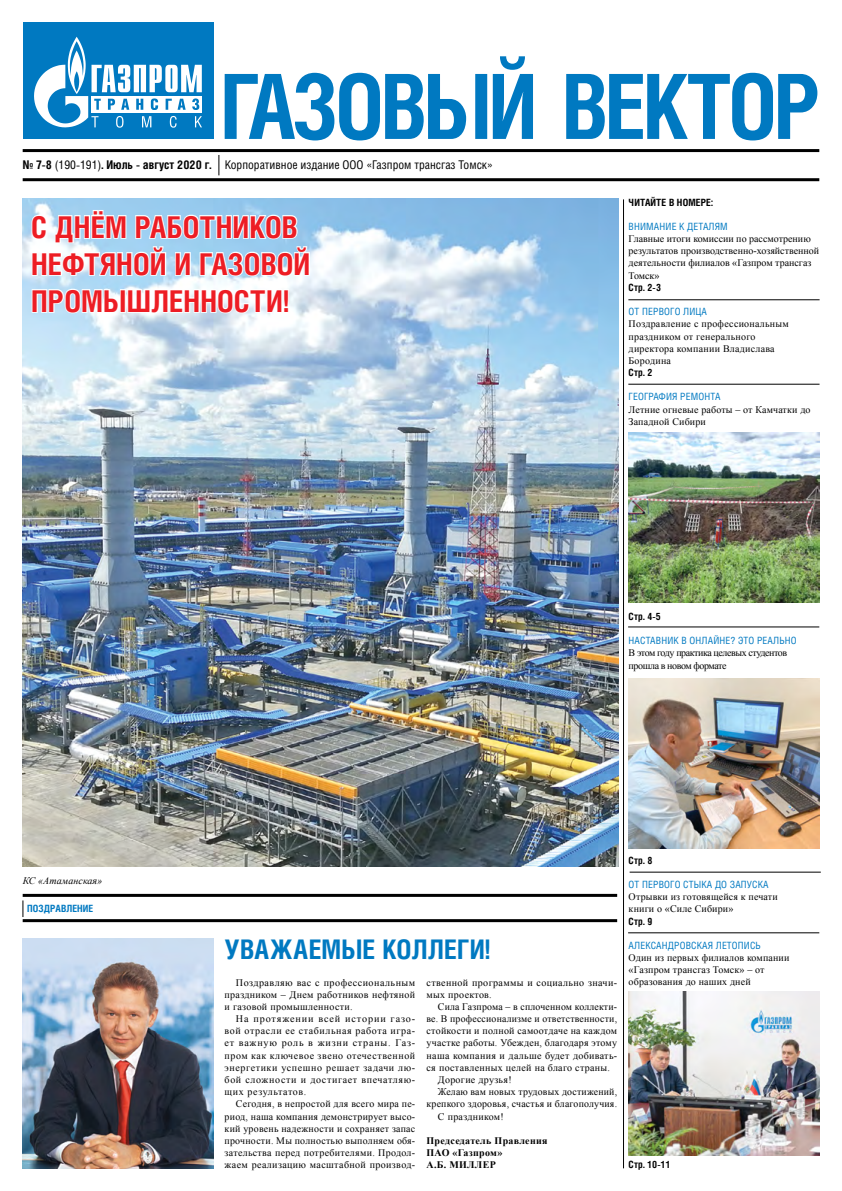
<style>
.page{position:relative;width:842px;height:1191px;background:#fff}
.page>*{position:absolute;margin:0;border:0;box-sizing:border-box;transform-origin:0 0}
.t1{font:700 30px/37px "Helios Cond";letter-spacing:.005em;color:#ed1d24}
.t2{font:700 27px "Helios Cond";letter-spacing:.01em;color:#0079c1}
.t3{font:12px "Helios Cond C";color:#000}
.t4{font:10px/12.2px "Times New Roman";letter-spacing:.02em;color:#000}
.t5{font:10px "Helios Cond C";letter-spacing:.015em;color:#0079c1}
.t6{font:10px/12.2px "Times New Roman";color:#000}
.t7{font:700 10px "Helios Cond C";letter-spacing:.015em;color:#000}
.t8{font:10px/12.2px "Times New Roman";letter-spacing:-.04em;color:#000}
.t9{font:700 10px/12.2px "Times New Roman";letter-spacing:.03em;color:#000}
.t10{font:italic 10px "Times New Roman";letter-spacing:.005em;color:#000}
.t11{font:700 10px "Helios Cond C";letter-spacing:.01em;color:#0079c1}
.s1{font-weight:700}
</style>
<div class="page">
<hr style="left:23px;top:149px;width:796px;height:3px;background:#000">
<hr style="left:23px;top:178px;width:796px;height:3px;background:#000">
<svg style="left:219px;top:155px;width:1px;height:20px"></svg>
<div style="left:23px;top:23px;width:190px;height:116px;background:#0079c1"></div>
<svg style="left:34px;top:37px;width:168px;height:91px"></svg>
<svg style="left:225px;top:73px;width:262px;height:67px"></svg>
<svg style="left:493px;top:56px;width:40px;height:83px"></svg>
<svg style="left:566px;top:73px;width:251px;height:67px"></svg>
<hr style="left:623px;top:199px;width:1px;height:969px;background:#000">
<hr style="left:628px;top:299px;width:191px;height:1px;background:#000">
<hr style="left:628px;top:579px;width:191px;height:1px;background:#000">
<hr style="left:628px;top:384px;width:191px;height:1px;background:#000">
<hr style="left:628px;top:519px;width:191px;height:1px;background:#000">
<hr style="left:630px;top:872px;width:191px;height:1px;background:#000">
<hr style="left:628px;top:626px;width:191px;height:1px;background:#000">
<hr style="left:628px;top:932px;width:191px;height:1px;background:#000">
<img style="left:629px;top:432px;width:190px;height:170px">
<img style="left:629px;top:678px;width:190px;height:170px">
<img style="left:629px;top:991px;width:190px;height:164px">
<hr style="left:23px;top:919px;width:594px;height:3px;background:#000">
<hr style="left:23px;top:894px;width:594px;height:3px;background:#000">
<img style="left:23px;top:199px;width:595px;height:667px">
<svg style="left:31px;top:199px;width:280px;height:118px"></svg>
<svg style="left:23px;top:900px;width:1px;height:17px"></svg>
<img style="left:23px;top:938px;width:190px;height:230px">
<p class="t3" style="left:23px;top:157px;width:472px"><span class="s1">№ 7-8</span> (190-191)<span class="s1">. Июль - август 2020 г.</span> Корпоративное издание ООО «Газпром трансгаз Томск»</p>
<h1 class="t1" style="left:31px;top:208px;width:281px">С днём работников нефтяной и газовой промышленности!</h1>
<p class="t7" style="left:629px;top:196px;width:86px">Читайте в номере:</p>
<p class="t5" style="left:629px;top:220px;width:101px">Внимание к деталям</p>
<p class="t6" style="left:629px;top:232px;width:192px">Главные итоги комиссии по рассмотрению результатов производственно-хозяйственной деятельности филиалов «Газпром трансгаз Томск»</p>
<p class="t7" style="left:629px;top:281px;width:34px">Стр. 2-3</p>
<p class="t5" style="left:629px;top:306px;width:80px">От первого лица</p>
<p class="t4" style="left:629px;top:318px;width:162px">Поздравление с профессиональным праздником от генерального директора компании Владислава<br>Бородина</p>
<p class="t7" style="left:629px;top:366px;width:25px">Стр. 2</p>
<p class="t5" style="left:629px;top:391px;width:93px">География ремонта</p>
<p class="t4" style="left:629px;top:403px;width:183px">Летние огневые работы – от Камчатки до<br>Западной Сибири</p>
<p class="t10" style="left:23px;top:873px;width:81px">КС «Атаманская»</p>
<p class="t11" style="left:27px;top:902px;width:52px">ПОЗДРАВЛЕНИЕ</p>
<p class="t7" style="left:629px;top:610px;width:34px">Стр. 4-5</p>
<p class="t5" style="left:629px;top:634px;width:168px">Наставник в онлайне? Это реально</p>
<p class="t8" style="left:629px;top:647px;width:160px">В этом году практика целевых студентов прошла в новом формате</p>
<h2 class="t2" style="left:225px;top:933px;width:267px">Уважаемые коллеги!</h2>
<p class="t4" style="left:225px;top:976px;width:192px;text-align:justify;text-indent:11px">Поздравляю вас с профессиональным праздником – Днем работников нефтяной и газовой промышленности.</p>
<p class="t4" style="left:225px;top:1012px;width:192px;text-align:justify;text-indent:11px">На протяжении всей истории газо&shy;вой отрасли ее стабильная работа игра&shy;ет важную роль в жизни страны. Газ&shy;пром как ключевое звено отечественной энергетики успешно решает задачи лю&shy;бой сложности и достигает впечатляю&shy;щих результатов.</p>
<p class="t4" style="left:225px;top:1097px;width:192px;text-align:justify;text-indent:11px">Сегодня, в непростой для всего мира пе&shy;риод, наша компания демонстрирует высо&shy;кий уровень надежности и сохраняет запас прочности. Мы полностью выполняем обя&shy;зательства перед потребителями. Продол&shy;жаем реализацию масштабной производ-</p>
<p class="t4" style="left:427px;top:976px;width:192px">ственной программы и социально значи&shy;мых проектов.</p>
<p class="t4" style="left:438px;top:1000px;width:181px">Сила Газпрома – в сплоченном коллекти-</p>
<p class="t4" style="left:427px;top:1012px;width:192px">ве. В профессионализме и ответственности,</p>
<p class="t4" style="left:427px;top:1024px;width:192px">стойкости и полной самоотдаче на каждом</p>
<p class="t4" style="left:427px;top:1036px;width:192px">участке работы. Убежден, благодаря этому</p>
<p class="t4" style="left:427px;top:1049px;width:192px">наша компания и дальше будет добивать-</p>
<p class="t4" style="left:427px;top:1061px;width:185px">ся поставленных целей на благо страны.</p>
<p class="t4" style="left:438px;top:1073px;width:75px">Дорогие друзья!</p>
<p class="t4" style="left:438px;top:1085px;width:181px">Желаю вам новых трудовых достижений,</p>
<p class="t4" style="left:427px;top:1097px;width:192px">крепкого здоровья, счастья и благополучия.</p>
<p class="t4" style="left:438px;top:1110px;width:67px">С праздником!</p>
<p class="t9" style="left:427px;top:1134px;width:123px">Председатель Правления<br>ПАО «Газпром»<br>А.Б. Миллер</p>
<p class="t7" style="left:629px;top:854px;width:25px">Стр. 8</p>
<p class="t5" style="left:629px;top:878px;width:141px">От перво го стыка до запуска</p>
<p class="t4" style="left:629px;top:890px;width:151px">Отрывки из готовящейся к печати книги о «Силе Сибири»</p>
<p class="t7" style="left:629px;top:915px;width:25px">Стр. 9</p>
<p class="t5" style="left:629px;top:939px;width:134px">Александровская летопись</p>
<p class="t4" style="left:629px;top:951px;width:162px">Один из первых филиалов компании «Газпром трансгаз Томск» – от образования до наших дней</p>
<p class="t7" style="left:629px;top:1158px;width:43px">Стр. 10-11</p>
</div>
